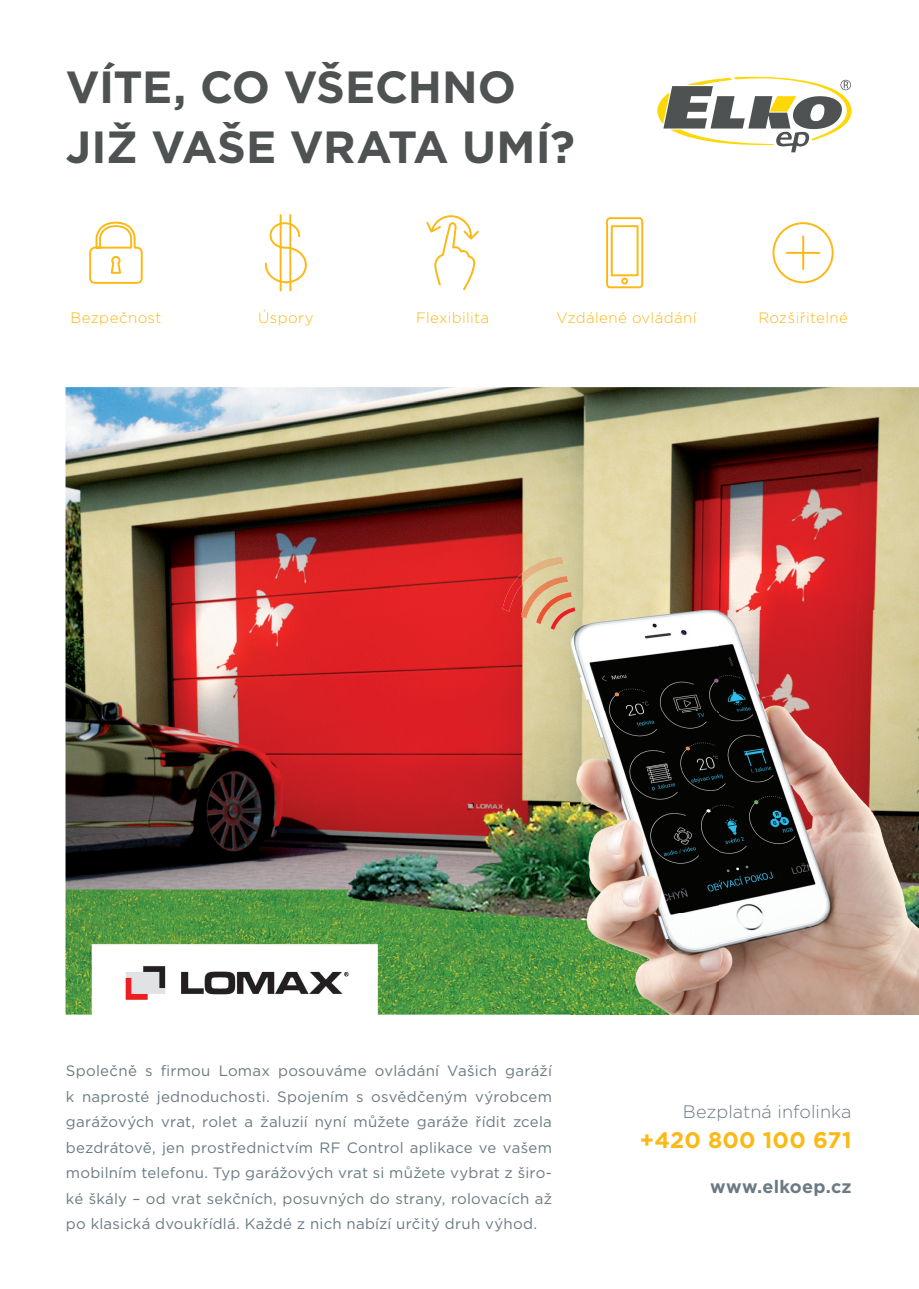
<style>
.page{position:relative;width:919px;height:1289px;background:#fff}
.page>*{position:absolute;margin:0;border:0;box-sizing:border-box;transform-origin:0 0}
.t1{font:700 45px/60px "Gotham";letter-spacing:-.005em;color:#4f5252}
.t2{font:700 22.5px "Gotham";letter-spacing:.01em;color:#fcb814}
.t3{font:300 18px "Gotham";color:#6b7a83}
.t4{font:700 18px "Gotham";letter-spacing:.015em;color:#6b7a83}
.t5{font:15px/25.5px "Gotham";letter-spacing:.01em;color:#6b7a83;text-align:justify}
.t6{font:300 15px "Gotham";letter-spacing:.025em;color:#fcb814}
</style>
<div class="page">
<svg style="left:657px;top:76px;width:194px;height:76px"></svg>
<svg style="left:426px;top:215px;width:53px;height:76px"></svg>
<div style="left:606px;top:217px;width:37px;height:71px;border:2px solid #fcb814;border-radius:3px"></div>
<div style="left:610px;top:225px;width:28px;height:51px;border:2px solid #fcb814"></div>
<div style="left:621px;top:277px;width:7px;height:7px;border:2px solid #fcb814;border-radius:50%"></div>
<svg style="left:89px;top:221px;width:54px;height:63px"></svg>
<svg style="left:264px;top:221px;width:43px;height:63px"></svg>
<hr style="left:280px;top:215px;width:1px;height:75px;background:#fcb814">
<hr style="left:289px;top:215px;width:2px;height:75px;background:#fcb814">
<div style="left:772px;top:222px;width:61px;height:61px;border:2px solid #fcb814;border-radius:50%"></div>
<hr style="left:802px;top:236px;width:2px;height:33px;background:#fcb814">
<hr style="left:786px;top:252px;width:33px;height:2px;background:#fcb814">
<img style="left:65px;top:387px;width:853px;height:627px">
<img style="left:918px;top:610px;width:1px;height:404px">
<img style="left:570px;top:610px;width:348px;height:404px">
<svg style="left:550px;top:607px;width:25px;height:22px"></svg>
<img style="left:536px;top:592px;width:36px;height:32px">
<img style="left:521px;top:576px;width:47px;height:42px">
<img style="left:502px;top:556px;width:61px;height:55px">
<h1 class="t1" style="left:66px;top:60px;width:510px">VÍTE, CO VŠECHNO<br>JIŽ VAŠE VRATA UMÍ?</h1>
<p class="t6" style="left:70px;top:312px;width:92px">Bezpečnost</p>
<p class="t6" style="left:258px;top:312px;width:57px">Úspory</p>
<p class="t6" style="left:416px;top:312px;width:75px">Flexibilita</p>
<p class="t6" style="left:556px;top:312px;width:142px">Vzdálené ovládání</p>
<p class="t6" style="left:758px;top:312px;width:91px">Rozšiřitelné</p>
<p class="t5" style="left:66px;top:1058px;width:487px">Společně s firmou Lomax posouváme ovládání Vašich garáží k naprosté jednoduchosti. Spojením s osvědčeným výrobcem garážových vrat, rolet a žaluzií nyní můžete garáže řídit zcela bezdrátově, jen prostřednictvím RF Control aplikace ve vašem mobilním telefonu. Typ garážových vrat si můžete vybrat z širo&shy;ké škály – od vrat sekčních, posuvných do strany, rolovacích až po klasická dvoukřídlá. Každé z nich nabízí určitý druh výhod.</p>
<p class="t3" style="left:682px;top:1105px;width:170px">Bezplatná infolinka</p>
<h2 class="t2" style="left:639px;top:1131px;width:213px">+420 800 100 671</h2>
<p class="t4" style="left:710px;top:1180px;width:143px">www.elkoep.cz</p>
</div>
